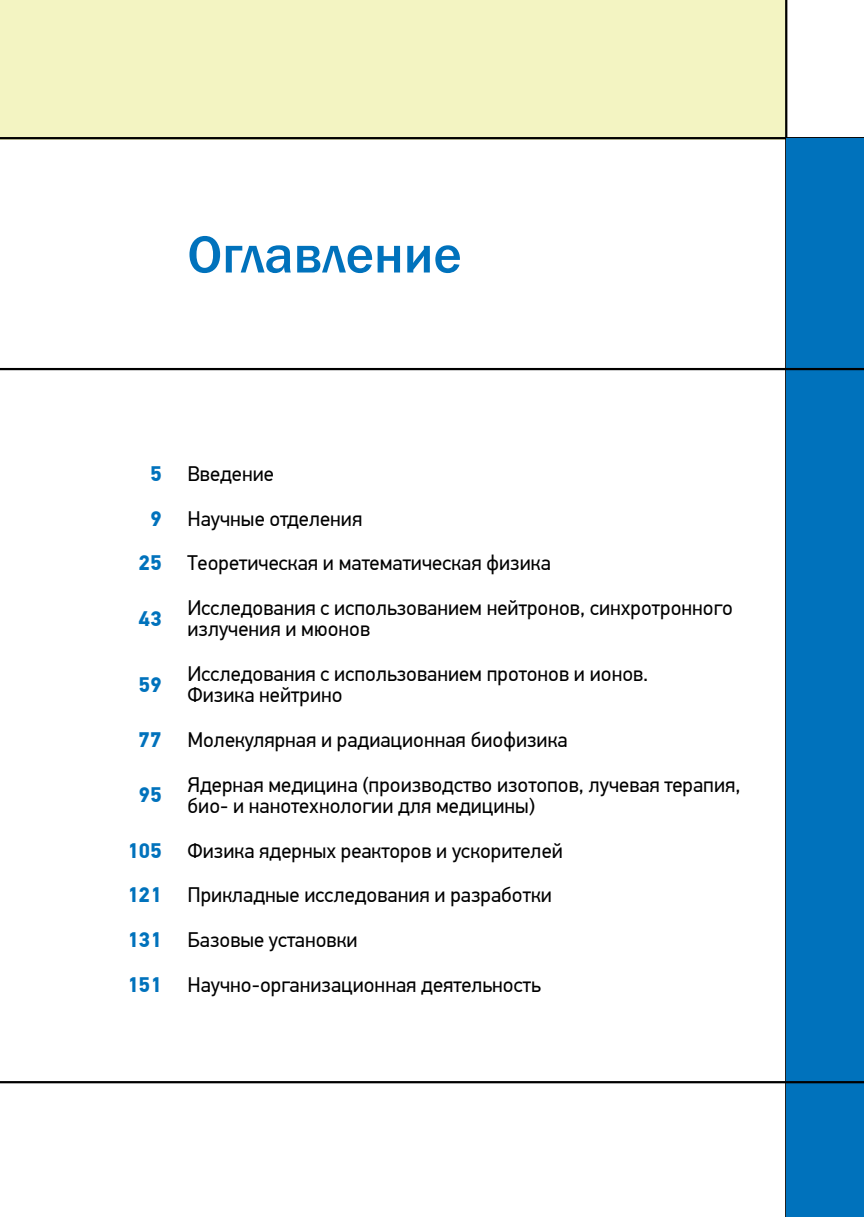
<style>
.page{position:relative;width:864px;height:1217px;background:#fff}
.page>*{position:absolute;margin:0;border:0;box-sizing:border-box;transform-origin:0 0}
.t1{font:500 54px "Franklin Gothic";color:#0072bc}
.t2{font:21px/44.7px "PF Din Text Pro";color:#000}
.t3{font:700 21px/44.7px "PF Din Text Pro";color:#0072bc;text-align:center}
</style>
<div class="page">
<div style="left:0;top:0;width:785px;height:139px;background:#f3f4c2"></div>
<hr style="left:0;top:137px;width:863px;height:2px;background:#000">
<hr style="left:784px;top:0;width:3px;height:1216px;background:#000">
<div style="left:785px;top:138px;width:78px;height:1078px;background:#0072bc"></div>
<hr style="left:0;top:368px;width:863px;height:2px;background:#000">
<hr style="left:0;top:1080px;width:863px;height:2px;background:#000">
<h1 class="t1" style="left:187px;top:221px;width:276px">Оглавление</h1>
<p class="t3" style="left:138px;top:452px;width:25px">5<br>9<br>25</p>
<p class="t3" style="left:138px;top:596px;width:25px">43</p>
<p class="t3" style="left:138px;top:662px;width:25px">59</p>
<p class="t3" style="left:138px;top:717px;width:25px">77</p>
<p class="t3" style="left:138px;top:773px;width:25px">95</p>
<p class="t3" style="left:127px;top:828px;width:36px;text-align:justify">105<br>121<br>131<br>151</p>
<p class="t2" style="left:187px;top:451px;width:547px">Введение<br>Научные отделения<br>Теоретическая и математическая физика<br>Исследования с использованием нейтронов, синхротронного</p>
<p class="t2" style="left:187px;top:606px;width:462px">излучения и мюонов<br>Исследования с использованием протонов и ионов.</p>
<p class="t2" style="left:187px;top:672px;width:554px">Физика нейтрино<br>Молекулярная и радиационная биофизика<br>Ядерная медицина (производство изотопов, лучевая терапия,</p>
<p class="t2" style="left:187px;top:783px;width:377px">био- и нанотехнологии для медицины)<br>Физика ядерных реакторов и ускорителей Прикладные исследования и разработки Базовые установки Научно-организационная деятельность</p>
</div>
